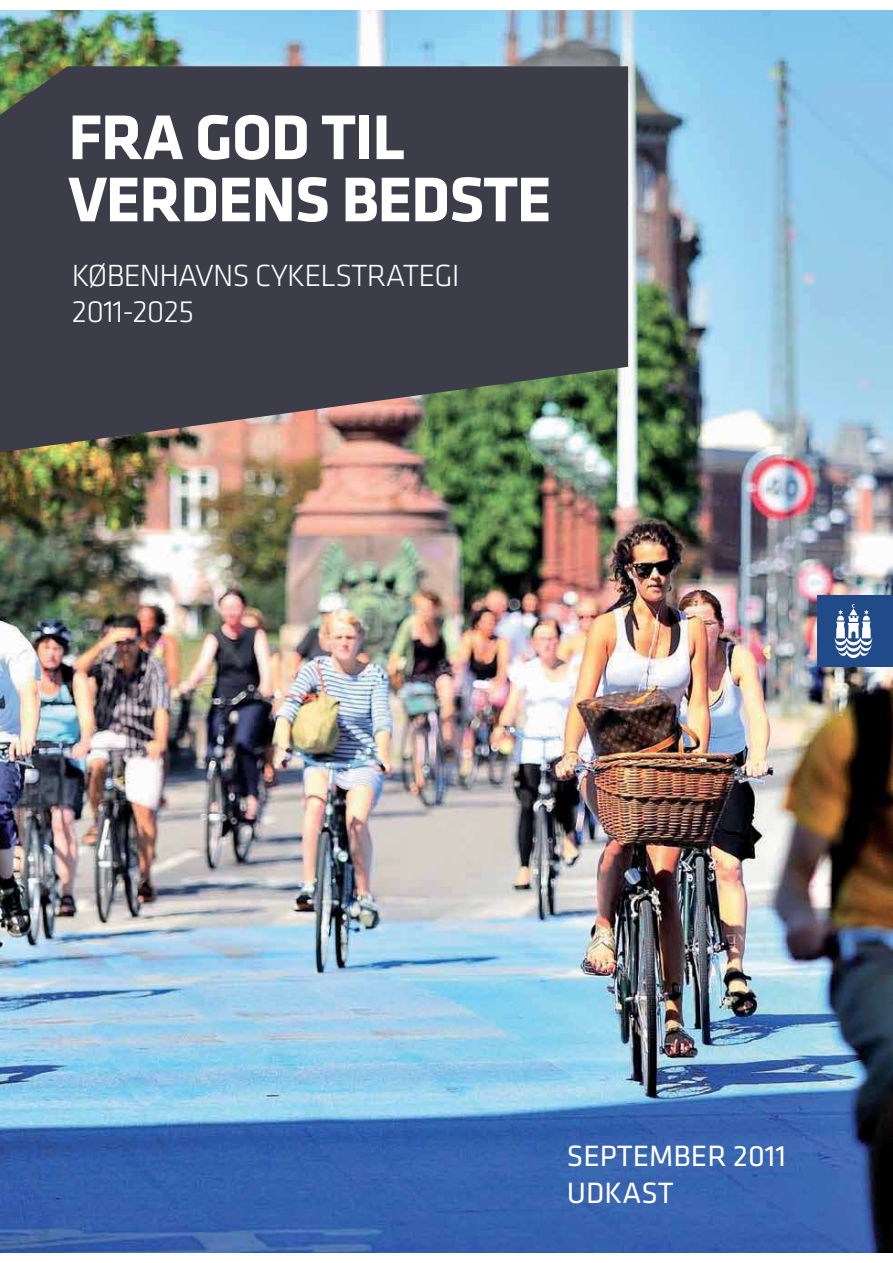
<style>
.page{position:relative;width:893px;height:1263px;background:#fff}
.page>*{position:absolute;margin:0;border:0;box-sizing:border-box;transform-origin:0 0}
.t1{font:700 65.4px/62.2px "Klavika";letter-spacing:-.02em;color:#fff}
.t2{font:300 31.8px/35.5px "Klavika";letter-spacing:-.025em;color:#fff}
.t3{font:30.45px/36.6px "Klavika";color:#fff}
</style>
<div class="page">
<img style="left:0;top:11px;width:893px;height:1241px">
<div style="left:884px;top:595px;width:9px;height:72px;background:#204a88"></div>
<div style="left:817px;top:595px;width:72px;height:72px;background:#204a88"></div>
<svg style="left:835px;top:604px;width:37px;height:54px"></svg>
<svg style="left:0;top:66px;width:628px;height:386px;background:#45464d"></svg>
<h1 class="t1" style="left:68px;top:106px;width:485px">FRA GOD TIL<br>VERDENS BEDSTE</h1>
<p class="t2" style="left:72px;top:260px;width:389px">KØBENHAVNS CYKELSTRATEGI<br>2011-2025</p>
<p class="t3" style="left:567px;top:1138px;width:221px">SEPTEMBER 2011<br>UDKAST</p>
</div>
